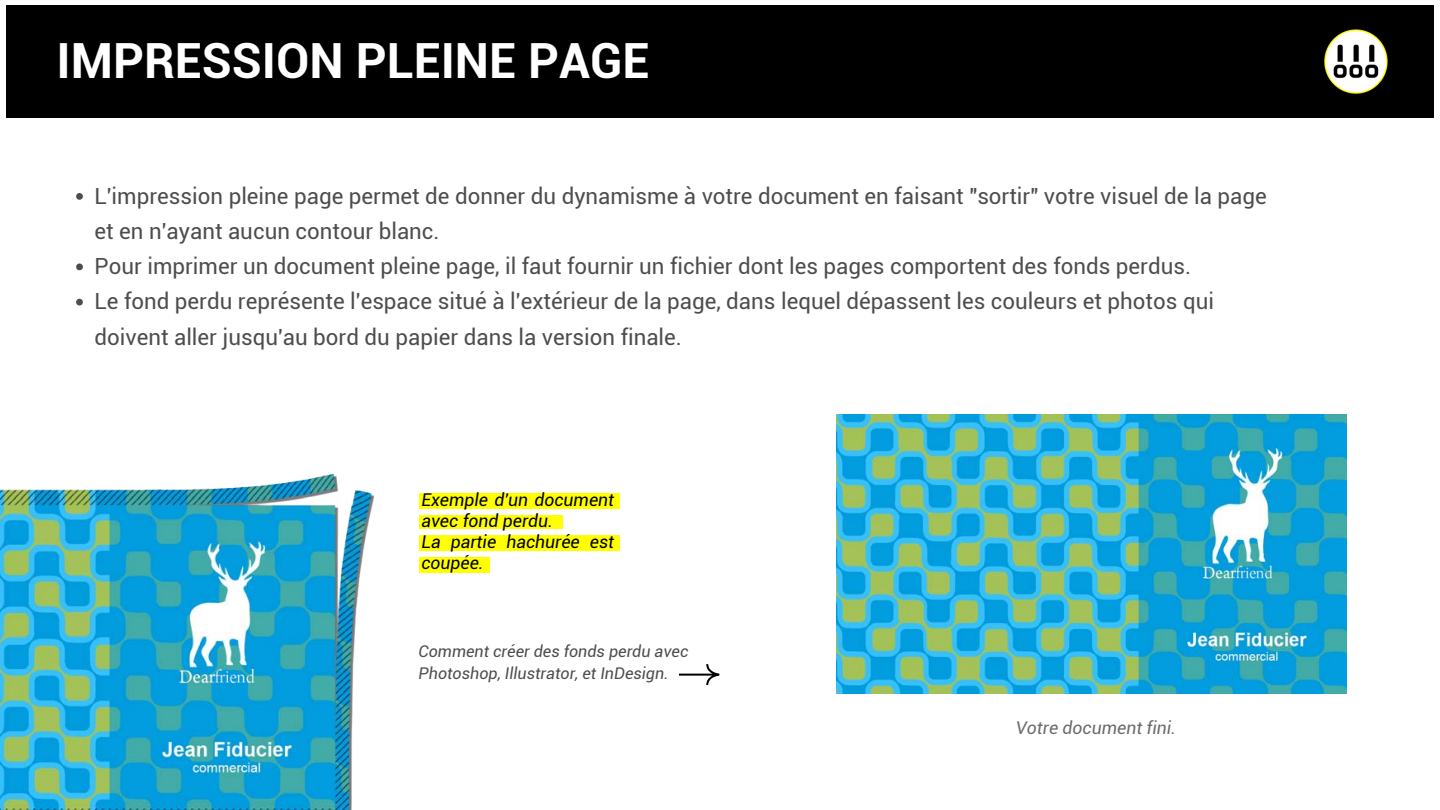
<style>
.page{position:relative;width:1440px;height:810px;background:#fff}
.page>*{position:absolute;margin:0;border:0;box-sizing:border-box;transform-origin:0 0}
.t1{font:700 48.5px "Roboto";color:#fff}
.t2{font:22.3px/35.2px "Roboto";color:#4d4d4d}
.t3{font:italic 17.6px/21px "Roboto";color:#000}
.t4{font:italic 17.6px "Roboto";color:#6b6c6f}
.t5{font:italic 16.1px/22px "Roboto";color:#4d4d4d}
</style>
<div class="page">
<div style="left:6px;top:5px;width:1428px;height:113px;background:#000"></div>
<img style="left:1324px;top:29px;width:64px;height:65px">
<svg style="left:76px;top:193px;width:7px;height:7px"></svg>
<svg style="left:76px;top:264px;width:7px;height:6px"></svg>
<svg style="left:76px;top:299px;width:7px;height:7px"></svg>
<div style="left:419px;top:494px;width:200px;height:15px;background:#ff0"></div>
<div style="left:419px;top:515px;width:144px;height:14px;background:#ff0"></div>
<div style="left:419px;top:535px;width:200px;height:15px;background:#ff0"></div>
<div style="left:419px;top:557px;width:71px;height:15px;background:#ff0"></div>
<svg style="left:679px;top:664px;width:40px;height:21px"></svg>
<img style="left:0;top:474px;width:374px;height:336px">
<img style="left:837px;top:415px;width:509px;height:279px">
<h1 class="t1" style="left:57px;top:33px;width:594px">IMPRESSION PLEINE PAGE</h1>
<p class="t2" style="left:95px;top:178px;width:1174px">L'impression pleine page permet de donner du dynamisme à votre document en faisant "sortir" votre visuel de la page et en n'ayant aucun contour blanc.<br>Pour imprimer un document pleine page, il faut fournir un fichier dont les pages comportent des fonds perdus.<br>Le fond perdu représente l'espace situé à l'extérieur de la page, dans lequel dépassent les couleurs et photos qui doivent aller jusqu'au bord du papier dans la version finale.</p>
<p class="t3" style="left:421px;top:490px;width:194px">Exemple d'un document avec fond perdu.<br>La partie hachurée est coupée.</p>
<p class="t5" style="left:419px;top:641px;width:271px">Comment créer des fonds perdu avec<br>Photoshop, Illustrator, et InDesign.</p>
<p class="t4" style="left:1016px;top:718px;width:162px">Votre document fini.</p>
</div>
